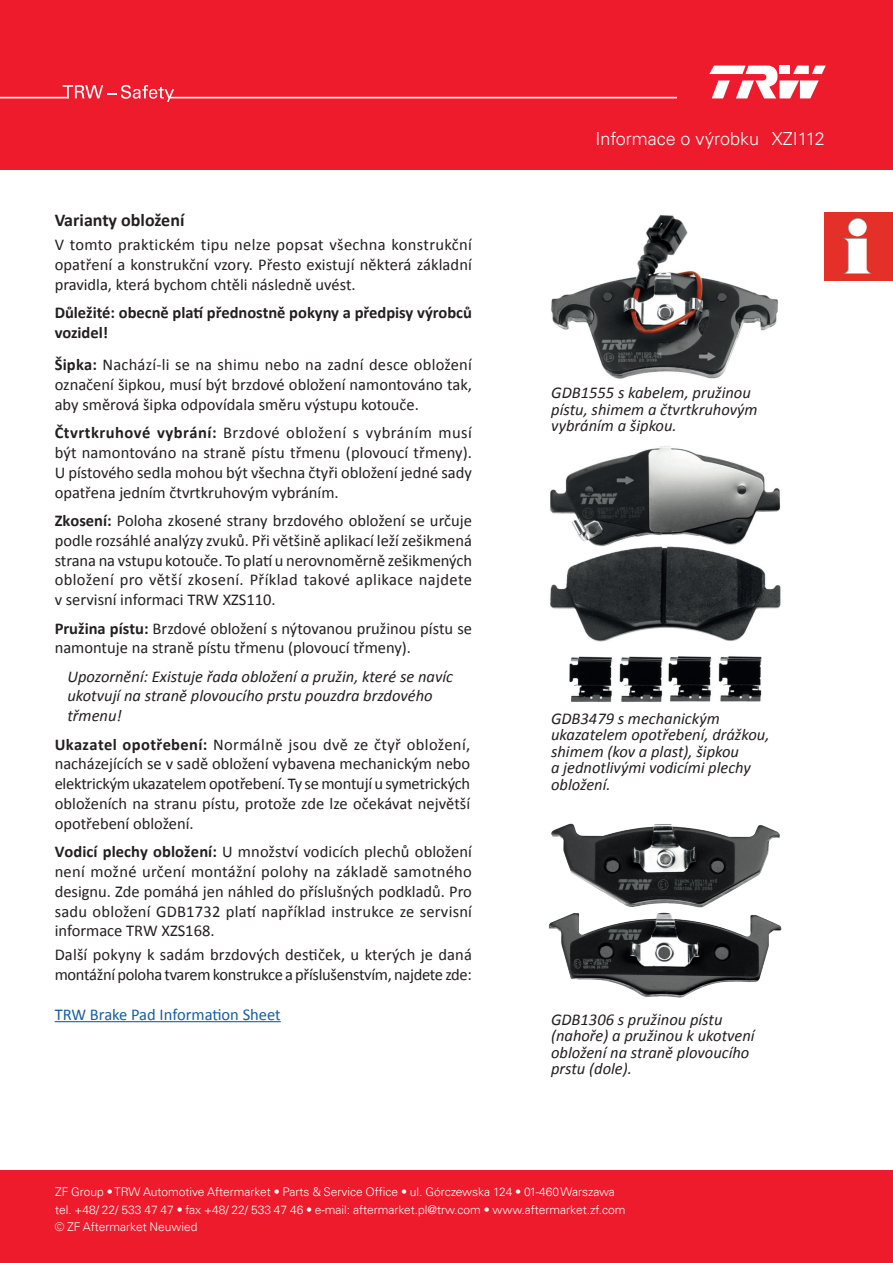
<style>
.page{position:relative;width:893px;height:1263px;background:#ee1b2c}
.page>*{position:absolute;margin:0;border:0;box-sizing:border-box;transform-origin:0 0}
.t1{font:300 18px "Univers LT Pro 45";color:#fff}
.t2{font:700 18px "Calibri";color:#231f20}
.t3{font:16.5px/19.8px "Calibri";color:#231f20;text-align:justify}
.t4{font:italic 16.5px/16.5px "Calibri";color:#231f20}
.t5{font:16.5px/19.8px "Calibri";letter-spacing:-.02em;color:#231f20}
.t6{font:700 16.5px/19.8px "Calibri";color:#231f20}
.t7{font:16.5px "Calibri";color:#175d9e}
.t8{font:300 12px/17.2px "Univers LT Pro 45";color:#fff}
.s1{font-weight:700}
</style>
<div class="page">
<svg style="left:63px;top:85px;width:111px;height:17px"></svg>
<hr style="left:0;top:97px;width:69px;height:1px;background:#fff">
<hr style="left:169px;top:97px;width:507px;height:1px;background:#fff">
<svg style="left:709px;top:66px;width:117px;height:32px"></svg>
<div style="left:0;top:171px;width:893px;height:999px;background:#fff"></div>
<img style="left:825px;top:213px;width:68px;height:68px">
<hr style="left:55px;top:1021px;width:226px;height:1px;background:#175d9e">
<img style="left:551px;top:215px;width:227px;height:164px">
<img style="left:550px;top:446px;width:231px;height:256px">
<img style="left:548px;top:823px;width:234px;height:175px">
<p class="t2" style="left:55px;top:209px;width:131px">Varianty obložení</p>
<p class="t3" style="left:55px;top:235px;width:419px">V tomto praktickém tipu nelze popsat všechna konstrukční opatření a konstrukční vzory. Přesto existují některá základní pravidla, která bychom chtěli následně uvést.</p>
<p class="t6" style="left:55px;top:303px;width:419px">Důležité: obecně platí přednostně pokyny a předpisy výrobců vozidel!</p>
<p class="t3" style="left:55px;top:355px;width:419px"><span class="s1">Šipka:</span> Nachází-li se na shimu nebo na zadní desce obložení označení šipkou, musí být brzdové obložení namontováno tak, aby směrová šipka odpovídala směru výstupu kotouče.</p>
<p class="t3" style="left:55px;top:423px;width:419px"><span class="s1">Čtvrtkruhové vybrání:</span> Brzdové obložení s vybráním musí být namontováno na straně pístu třmenu (plovoucí třmeny).<br>U pístového sedla mohou být všechna čtyři obložení jedné sady opatřena jedním čtvrtkruhovým vybráním.</p>
<p class="t3" style="left:55px;top:511px;width:419px"><span class="s1">Zkosení:</span> Poloha zkosené strany brzdového obložení se určuje podle rozsáhlé analýzy zvuků. Při většině aplikací leží zešikmená strana na vstupu kotouče. To platí u nerovnoměrně zešikmených obložení pro větší zkosení. Příklad takové aplikace najdete v servisní informaci TRW XZS110.</p>
<p class="t3" style="left:55px;top:618px;width:419px"><span class="s1">Pružina pístu:</span> Brzdové obložení s nýtovanou pružinou pístu se namontuje na straně pístu třmenu (plovoucí třmeny).</p>
<p class="t4" style="left:67px;top:666px;width:387px;line-height:19.8px">Upozornění: Existuje řada obložení a pružin, které se navíc ukotvují na straně plovoucího prstu pouzdra brzdového třmenu!</p>
<p class="t3" style="left:55px;top:734px;width:417px"><span class="s1">Ukazatel opotřebení:</span> Normálně jsou dvě ze čtyř obložení, nacházejících se v sadě obložení vybavena mechanickým nebo elektrickým ukazatelem opotřebení. Ty se montují u symetrických obloženích na stranu pístu, protože zde lze očekávat největší opotřebení obložení.</p>
<p class="t3" style="left:55px;top:842px;width:419px"><span class="s1">Vodicí plechy obložení:</span> U množství vodicích plechů obložení není možné určení montážní polohy na základě samotného designu. Zde pomáhá jen náhled do příslušných podkladů. Pro sadu obložení GDB1732 platí například instrukce ze servisní informace TRW XZS168.</p>
<p class="t5" style="left:55px;top:945px;width:419px">Další pokyny k sadám brzdových destiček, u kterých je daná montážní poloha tvarem konstrukce a příslušenstvím, najdete zde:</p>
<p class="t7" style="left:55px;top:1004px;width:228px">TRW Brake Pad Information Sheet</p>
<p class="t1" style="left:595px;top:127px;width:165px">Informace o výrobku</p>
<p class="t1" style="left:772px;top:127px;width:55px">XZI112</p>
<p class="t4" style="left:551px;top:384px;width:208px">GDB1555 s kabelem, pružinou pístu, shimem a čtvrtkruhovým vybráním a šipkou.</p>
<p class="t4" style="left:551px;top:709px;width:220px">GDB3479 s mechanickým ukazatelem opotřebení, drážkou, shimem (kov a plast), šipkou<br>a jednotlivými vodicími plechy obložení.</p>
<p class="t4" style="left:551px;top:1010px;width:205px">GDB1306 s pružinou pístu (nahoře) a pružinou k ukotvení obložení na straně plovoucího prstu (dole).</p>
<p class="t8" style="left:55px;top:1183px;width:572px">ZF Group • TRW Automotive Aftermarket • Parts &amp; Service Office • ul. Górczewska 124 • 01-460 Warszawa tel. +48/ 22/ 533 47 47 • fax +48/ 22/ 533 47 46 • e-mail: aftermarket.pl@trw.com • www.aftermarket.zf.com</p>
<p class="t8" style="left:55px;top:1218px;width:144px">© ZF Aftermarket Neuwied</p>
</div>
